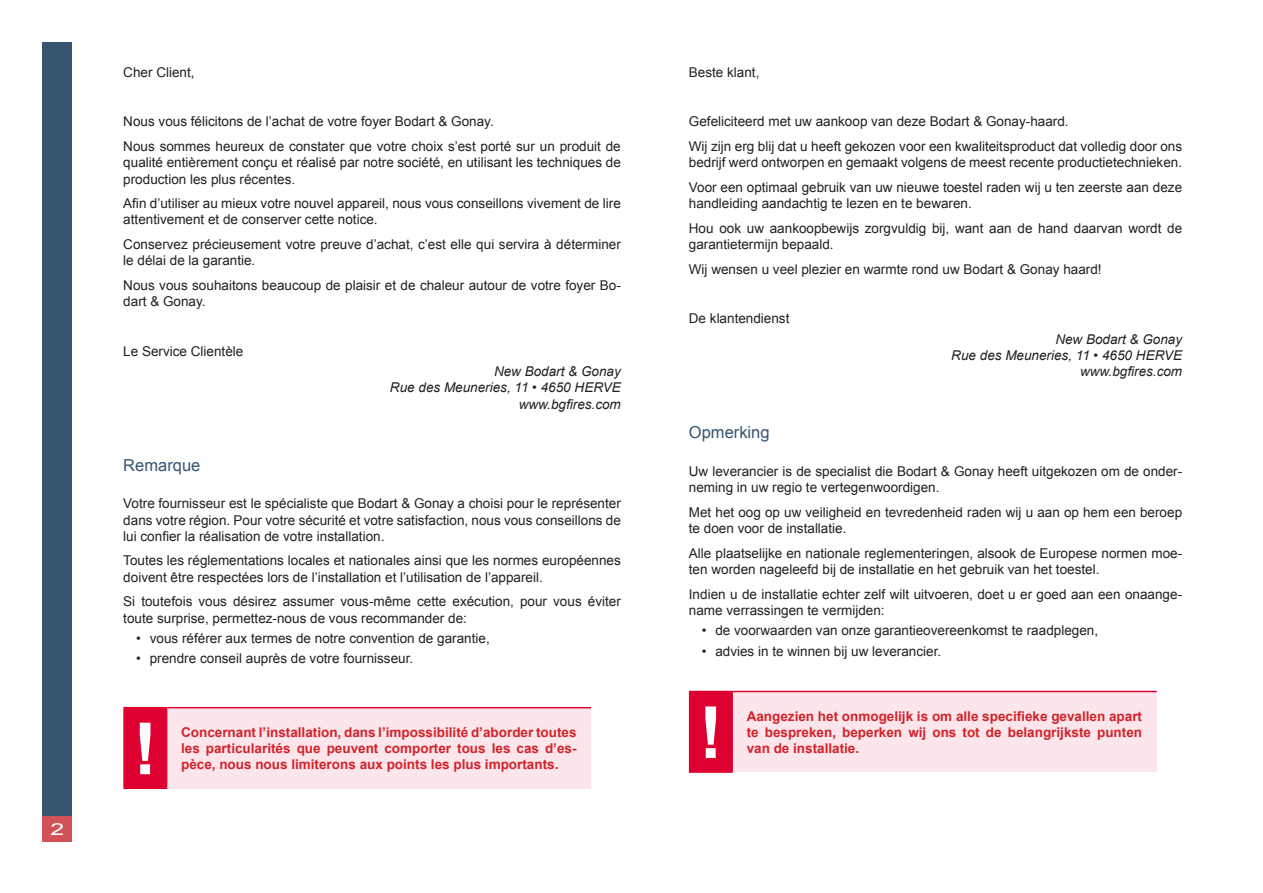
<style>
.page{position:relative;width:1263px;height:893px;background:#fff}
.page>*{position:absolute;margin:0;border:0;box-sizing:border-box;transform-origin:0 0}
.t1{font:700 72px "Arial";color:#fff}
.t2{font:16.5px "Arial";color:#375471}
.t3{font:16.5px "Arial";color:#fff;scale:1.5 1}
.t4{font:13.5px/16.2px "Arial";color:#231f20}
.t5{font:700 13.5px/16.2px "Arial";color:#d1232a;text-align:justify}
.t6{font:italic 13.5px/16.2px "Arial";color:#231f20;text-align:right}
</style>
<div class="page">
<div style="left:43px;top:816px;width:29px;height:26px;background:#d25156"></div>
<div style="left:43px;top:43px;width:29px;height:773px;background:#375471"></div>
<div style="left:124px;top:708px;width:43px;height:80px;background:#de0030"></div>
<div style="left:167px;top:708px;width:424px;height:80px;background:#fce6eb"></div>
<hr style="left:123px;top:707px;width:44px;height:1px;background:#de0030">
<hr style="left:123px;top:708px;width:2px;height:79px;background:#de0030">
<hr style="left:167px;top:707px;width:424px;height:1px;background:#de0030">
<hr style="left:123px;top:787px;width:44px;height:2px;background:#de0030">
<div style="left:690px;top:691px;width:42px;height:81px;background:#de0030"></div>
<div style="left:732px;top:691px;width:425px;height:81px;background:#fce6eb"></div>
<hr style="left:689px;top:691px;width:43px;height:1px;background:#de0030">
<hr style="left:689px;top:692px;width:1px;height:79px;background:#de0030">
<hr style="left:732px;top:691px;width:425px;height:1px;background:#de0030">
<hr style="left:731px;top:692px;width:2px;height:79px;background:#de0030">
<hr style="left:689px;top:771px;width:44px;height:2px;background:#de0030">
<p class="t3" style="left:51px;top:823px;width:11px">2</p>
<p class="t4" style="left:123px;top:65px;width:73px">Cher Client,</p>
<p class="t4" style="left:123px;top:110px;width:499px;line-height:24.8px">Nous vous félicitons de l’achat de votre foyer Bodart &amp; Gonay.<br>Nous sommes heureux de constater que votre choix s’est porté sur un produit de</p>
<p class="t4" style="left:123px;top:156px;width:499px">qualité entièrement conçu et réalisé par notre société, en utilisant les techniques de production les plus récentes.</p>
<p class="t4" style="left:123px;top:196px;width:499px">Afin d’utiliser au mieux votre nouvel appareil, nous vous conseillons vivement de lire attentivement et de conserver cette notice.</p>
<p class="t4" style="left:123px;top:237px;width:499px">Conservez précieusement votre preuve d’achat, c’est elle qui servira à déterminer le délai de la garantie.</p>
<p class="t4" style="left:123px;top:278px;width:499px">Nous vous souhaitons beaucoup de plaisir et de chaleur autour de votre foyer Bo&shy;dart &amp; Gonay.</p>
<p class="t4" style="left:123px;top:344px;width:122px">Le Service Clientèle</p>
<p class="t6" style="left:390px;top:365px;width:232px">New Bodart &amp; Gonay<br>Rue des Meuneries, 11 • 4650 HERVE www.bgfires.com</p>
<p class="t2" style="left:123px;top:459px;width:79px">Remarque</p>
<p class="t4" style="left:123px;top:497px;width:499px;text-align:justify">Votre fournisseur est le spécialiste que Bodart &amp; Gonay a choisi pour le représenter dans votre région. Pour votre sécurité et votre satisfaction, nous vous conseillons de lui confier la réalisation de votre installation.</p>
<p class="t4" style="left:123px;top:554px;width:499px">Toutes les réglementations locales et nationales ainsi que les normes européennes doivent être respectées lors de l’installation et l’utilisation de l’appareil.</p>
<p class="t4" style="left:123px;top:595px;width:499px">Si toutefois vous désirez assumer vous-même cette exécution, pour vous éviter toute surprise, permettez-nous de vous recommander de:</p>
<p class="t4" style="left:136px;top:630px;width:355px">• vous référer aux termes de notre convention de garantie,</p>
<p class="t4" style="left:136px;top:651px;width:278px">• prendre conseil auprès de votre fournisseur.</p>
<h1 class="t1" style="left:133px;top:722px;width:25px">!</h1>
<p class="t5" style="left:181px;top:724px;width:397px">Concernant l’installation, dans l’impossibilité d’aborder toutes les particularités que peuvent comporter tous les cas d’es&shy;pèce, nous nous limiterons aux points les plus importants.</p>
<p class="t4" style="left:689px;top:65px;width:72px">Beste klant,</p>
<p class="t4" style="left:689px;top:110px;width:495px;line-height:24.8px">Gefeliciteerd met uw aankoop van deze Bodart &amp; Gonay-haard.<br>Wij zijn erg blij dat u heeft gekozen voor een kwaliteitsproduct dat volledig door ons</p>
<p class="t4" style="left:689px;top:151px;width:495px;line-height:24.8px">bedrijf werd ontworpen en gemaakt volgens de meest recente productietechnieken.<br>Voor een optimaal gebruik van uw nieuwe toestel raden wij u ten zeerste aan deze</p>
<p class="t4" style="left:689px;top:192px;width:495px;line-height:24.8px">handleiding aandachtig te lezen en te bewaren.<br>Hou ook uw aankoopbewijs zorgvuldig bij, want aan de hand daarvan wordt de</p>
<p class="t4" style="left:689px;top:233px;width:414px;line-height:24.8px">garantietermijn bepaald.<br>Wij wensen u veel plezier en warmte rond uw Bodart &amp; Gonay haard!</p>
<p class="t4" style="left:689px;top:312px;width:102px">De klantendienst</p>
<p class="t6" style="left:951px;top:332px;width:232px">New Bodart &amp; Gonay<br>Rue des Meuneries, 11 • 4650 HERVE www.bgfires.com</p>
<p class="t2" style="left:689px;top:426px;width:82px">Opmerking</p>
<p class="t4" style="left:689px;top:464px;width:495px">Uw leverancier is de specialist die Bodart &amp; Gonay heeft uitgekozen om de onder&shy;neming in uw regio te vertegenwoordigen.</p>
<p class="t4" style="left:689px;top:505px;width:495px">Met het oog op uw veiligheid en tevredenheid raden wij u aan op hem een beroep te doen voor de installatie.</p>
<p class="t4" style="left:689px;top:546px;width:495px">Alle plaatselijke en nationale reglementeringen, alsook de Europese normen moe&shy;ten worden nageleefd bij de installatie en het gebruik van het toestel.</p>
<p class="t4" style="left:689px;top:587px;width:495px">Indien u de installatie echter zelf wilt uitvoeren, doet u er goed aan een onaange&shy;name verrassingen te vermijden:</p>
<p class="t4" style="left:702px;top:623px;width:398px">• de voorwaarden van onze garantieovereenkomst te raadplegen,</p>
<p class="t4" style="left:702px;top:643px;width:241px">• advies in te winnen bij uw leverancier.</p>
<h1 class="t1" style="left:699px;top:706px;width:25px">!</h1>
<p class="t5" style="left:747px;top:708px;width:397px">Aangezien het onmogelijk is om alle specifieke gevallen apart te bespreken, beperken wij ons tot de belangrijkste punten van de installatie.</p>
</div>
